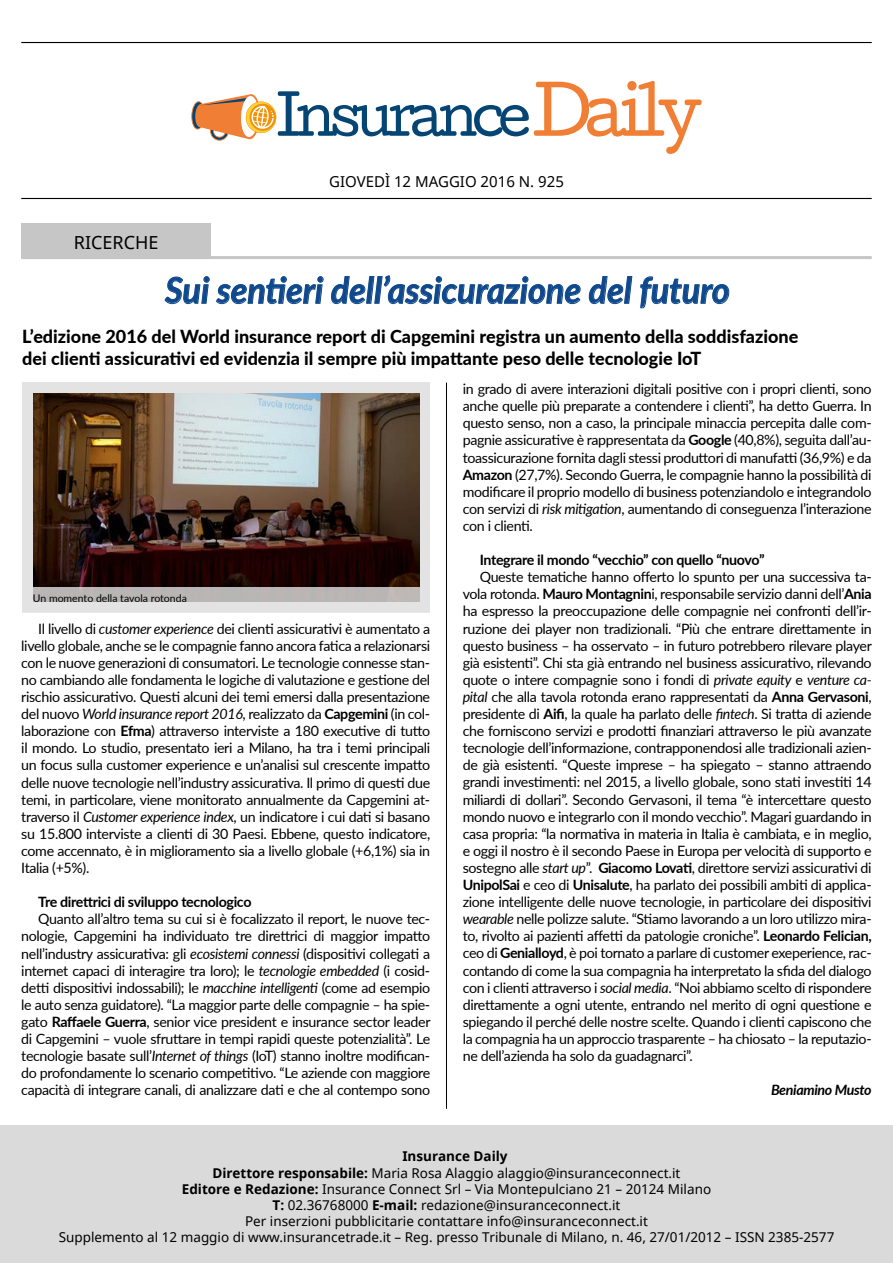
<style>
.page{position:relative;width:893px;height:1263px;background:#fff}
.page>*{position:absolute;margin:0;border:0;box-sizing:border-box;transform-origin:0 0}
.t1{font:italic 700 36px "Lato";color:#0f488c;scale:.95 1}
.t2{font:800 18px/21.6px "Lato";color:#000}
.t3{font:18px "Noto Sans";color:#000}
.t4{font:15px "Noto Sans";color:#000}
.t5{font:14.25px/17.1px "Lato";letter-spacing:-.025em;color:#000;text-align:justify}
.t6{font:700 14.25px "Lato";letter-spacing:-.025em;color:#000}
.t7{font:italic 700 14.25px "Lato";letter-spacing:-.025em;color:#000}
.t8{font:13.5px "Noto Sans";color:#000}
.t9{font:700 13.5px "Noto Sans";color:#000}
.t10{font:10.5px "Lato";color:#000}
.s1{font-style:italic}
.s2{font-weight:700}
</style>
<div class="page">
<hr style="left:21px;top:42px;width:851px;height:1px;background:#000">
<hr style="left:21px;top:198px;width:851px;height:1px;background:#000">
<svg style="left:191px;top:81px;width:511px;height:73px"></svg>
<div style="left:0;top:1125px;width:893px;height:138px;background:#dadada"></div>
<hr style="left:446px;top:383px;width:1px;height:726px;background:#000">
<hr style="left:21px;top:256px;width:851px;height:3px;background:#c6c6c6">
<div style="left:21px;top:223px;width:190px;height:35px;background:#c6c6c6"></div>
<svg style="left:164px;top:276px;width:46px;height:28px"></svg>
<svg style="left:216px;top:276px;width:108px;height:29px"></svg>
<svg style="left:331px;top:275px;width:250px;height:29px"></svg>
<svg style="left:589px;top:276px;width:44px;height:28px"></svg>
<svg style="left:640px;top:276px;width:89px;height:32px"></svg>
<div style="left:22px;top:383px;width:408px;height:229px;background:#e3e3e3"></div>
<img style="left:33px;top:393px;width:387px;height:194px">
<div style="left:33px;top:587px;width:387px;height:15px;background:#b9b5b5"></div>
<p class="t3" style="left:74px;top:230px;width:86px">RICERCHE</p>
<p class="t4" style="left:329px;top:171px;width:236px">GIOVEDÌ 12 MAGGIO 2016 N. 925</p>
<h1 class="t1" style="left:165px;top:264px;width:596px">Sui sentieri dell’assicurazione del futuro</h1>
<p class="t2" style="left:22px;top:325px;width:777px">L’edizione 2016 del World insurance report di Capgemini registra un aumento della soddisfazione dei clienti assicurativi ed evidenzia il sempre più impattante peso delle tecnologie IoT</p>
<p class="t10" style="left:33px;top:591px;width:155px">Un momento della tavola rotonda</p>
<p class="t5" style="left:21px;top:619px;width:410px;text-indent:17px">Il livello di <span class="s1">customer experience</span> dei clienti assicurativi è aumentato a livello globale, anche se le compagnie fanno ancora fatica a relazionarsi con le nuove generazioni di consumatori. Le tecnologie connesse stan&shy;no cambiando alle fondamenta le logiche di valutazione e gestione del rischio assicurativo. Questi alcuni dei temi emersi dalla presentazione del nuovo <span class="s1">World insurance report 2016</span>, realizzato da <span class="s2">Capgemini</span> (in col&shy;laborazione con <span class="s2">Efma</span>) attraverso interviste a 180 executive di tutto il mondo. Lo studio, presentato ieri a Milano, ha tra i temi principali un focus sulla customer experience e un’analisi sul crescente impatto delle nuove tecnologie nell’industry assicurativa. Il primo di questi due temi, in particolare, viene monitorato annualmente da Capgemini at&shy;traverso il <span class="s1">Customer experience index</span>, un indicatore i cui dati si basano su 15.800 interviste a clienti di 30 Paesi. Ebbene, questo indicatore, come accennato, è in miglioramento sia a livello globale (+6,1%) sia in Italia (+5%).</p>
<p class="t6" style="left:38px;top:891px;width:215px">Tre direttrici di sviluppo tecnologico</p>
<p class="t5" style="left:21px;top:910px;width:411px;text-indent:17px">Quanto all’altro tema su cui si è focalizzato il report, le nuove tec&shy;nologie, Capgemini ha individuato tre direttrici di maggior impatto nell’industry assicurativa: gli <span class="s1">ecosistemi connessi</span> (dispositivi collegati a internet capaci di interagire tra loro); le <span class="s1">tecnologie embedded</span> (i cosid&shy;detti dispositivi indossabili); le <span class="s1">macchine intelligenti</span> (come ad esempio le auto senza guidatore). “La maggior parte delle compagnie – ha spie&shy;gato <span class="s2">Raffaele Guerra</span>, senior vice president e insurance sector leader di Capgemini – vuole sfruttare in tempi rapidi queste potenzialità”. Le tecnologie basate sull’<span class="s1">Internet of things</span> (IoT) stanno inoltre modifican&shy;do profondamente lo scenario competitivo. “Le aziende con maggiore capacità di integrare canali, di analizzare dati e che al contempo sono</p>
<p class="t5" style="left:463px;top:380px;width:410px">in grado di avere interazioni digitali positive con i propri clienti, sono anche quelle più preparate a contendere i clienti”, ha detto Guerra. In questo senso, non a caso, la principale minaccia percepita dalle com&shy;pagnie assicurative è rappresentata da <span class="s2">Google</span> (40,8%), seguita dall’au&shy;toassicurazione fornita dagli stessi produttori di manufatti (36,9%) e da <span class="s2">Amazon</span> (27,7%). Secondo Guerra, le compagnie hanno la possibilità di modificare il proprio modello di business potenziandolo e integrandolo con servizi di <span class="s1">risk mitigation</span>, aumentando di conseguenza l’interazione con i clienti.</p>
<p class="t6" style="left:480px;top:549px;width:286px">Integrare il mondo “vecchio” con quello “nuovo”</p>
<p class="t5" style="left:463px;top:568px;width:411px;text-indent:17px">Queste tematiche hanno offerto lo spunto per una successiva ta&shy;vola rotonda. <span class="s2">Mauro Montagnin</span>i, responsabile servizio danni dell’<span class="s2">Ania </span>ha espresso la preoccupazione delle compagnie nei confronti dell’ir&shy;ruzione dei player non tradizionali. “Più che entrare direttamente in questo business – ha osservato – in futuro potrebbero rilevare player già esistenti”. Chi sta già entrando nel business assicurativo, rilevando quote o intere compagnie sono i fondi di <span class="s1">private equity</span> e <span class="s1">venture ca&shy;pital</span> che alla tavola rotonda erano rappresentati da <span class="s2">Anna Gervasoni</span>, presidente di <span class="s2">Aifi</span>, la quale ha parlato delle <span class="s1">fintech</span>. Si tratta di aziende che forniscono servizi e prodotti finanziari attraverso le più avanzate tecnologie dell’informazione, contrapponendosi alle tradizionali azien&shy;de già esistenti. “Queste imprese – ha spiegato – stanno attraendo grandi investimenti: nel 2015, a livello globale, sono stati investiti 14 miliardi di dollari”. Secondo Gervasoni, il tema “è intercettare questo mondo nuovo e integrarlo con il mondo vecchio”. Magari guardando in casa propria: “la normativa in materia in Italia è cambiata, e in meglio, e oggi il nostro è il secondo Paese in Europa per velocità di supporto e sostegno alle <span class="s1">start up</span>”. <span class="s2">Giacomo Lovati</span>, direttore servizi assicurativi di <span class="s2">UnipolSai</span> e ceo di <span class="s2">Unisalute</span>, ha parlato dei possibili ambiti di applica&shy;zione intelligente delle nuove tecnologie, in particolare dei dispositivi <span class="s1">wearable</span> nelle polizze salute. “Stiamo lavorando a un loro utilizzo mira&shy;to, rivolto ai pazienti affetti da patologie croniche”. <span class="s2">Leonardo Felician, </span>ceo di <span class="s2">Genialloyd</span>, è poi tornato a parlare di customer exeperience, rac&shy;contando di come la sua compagnia ha interpretato la sfida del dialogo con i clienti attraverso i <span class="s1">social media</span>. “Noi abbiamo scelto di rispondere direttamente a ogni utente, entrando nel merito di ogni questione e spiegando il perché delle nostre scelte. Quando i clienti capiscono che la compagnia ha un approccio trasparente – ha chiosato – la reputazio&shy;ne dell’azienda ha solo da guadagnarci”.</p>
<p class="t7" style="left:771px;top:1079px;width:102px">Beniamino Musto</p>
<p class="t9" style="left:402px;top:1147px;width:107px">Insurance Daily</p>
<p class="t8" style="left:212px;top:1163px;width:469px"><span class="s2">Direttore responsabile:</span> Maria Rosa Alaggio alaggio@insuranceconnect.it</p>
<p class="t8" style="left:182px;top:1179px;width:531px"><span class="s2">Editore e Redazione:</span> Insurance Connect Srl – Via Montepulciano 21 – 20124 Milano</p>
<p class="t8" style="left:273px;top:1196px;width:349px"><span class="s2">T:</span> 02.36768000 <span class="s2">E-mail:</span> redazione@insuranceconnect.it</p>
<p class="t8" style="left:245px;top:1212px;width:404px">Per inserzioni pubblicitarie contattare info@insuranceconnect.it</p>
<p class="t8" style="left:59px;top:1228px;width:777px">Supplemento al 12 maggio di www.insurancetrade.it – Reg. presso Tribunale di Milano, n. 46, 27/01/2012 – ISSN 2385-2577</p>
</div>
